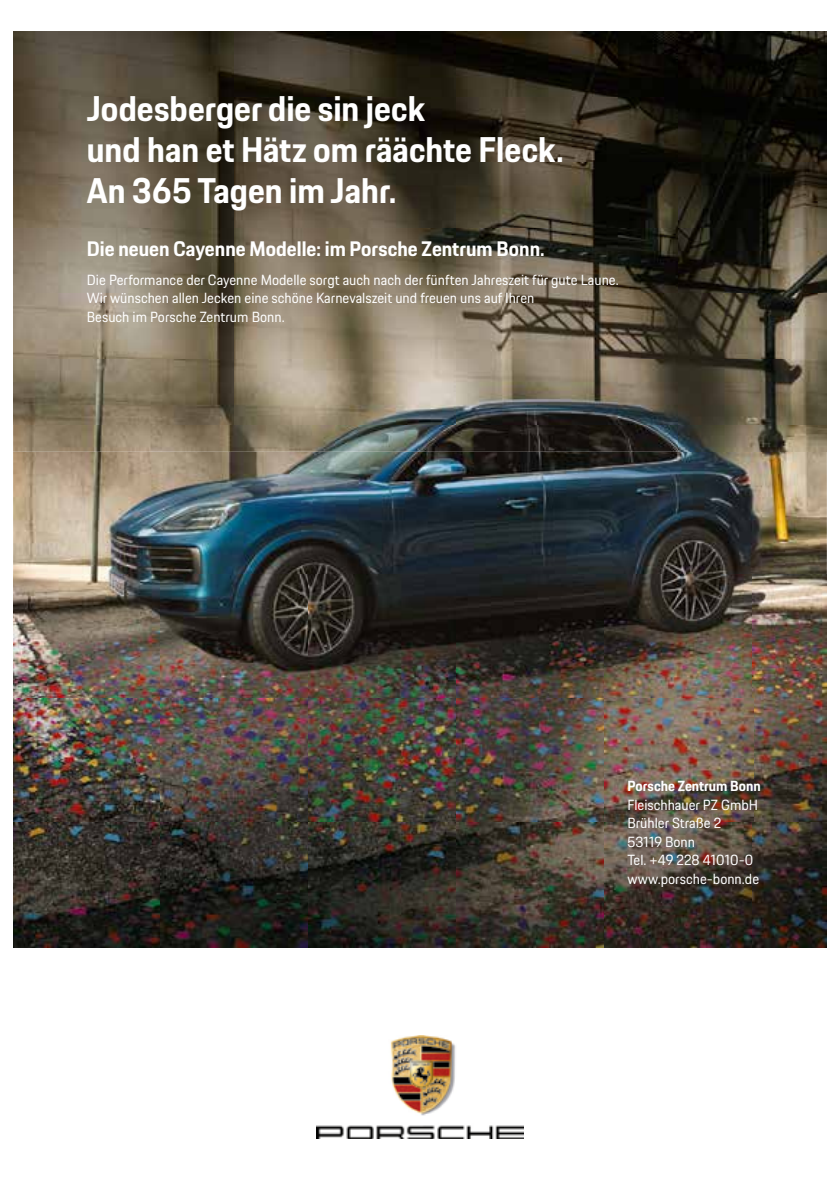
<style>
.page{position:relative;width:840px;height:1191px;background:#fff}
.page>*{position:absolute;margin:0;border:0;box-sizing:border-box;transform-origin:0 0}
.t1{font:700 35px/41.2px "Porsche Next";color:#fff}
.t2{font:700 20.6px "Porsche Next";color:#fff}
.t3{font:14.4px/18.6px "Porsche Next";color:#fff}
.t4{font:700 14.4px "Porsche Next";color:#fff}
</style>
<div class="page">
<img style="left:316px;top:1036px;width:207px;height:102px">
<img style="left:13px;top:32px;width:813px;height:542px">
<svg style="left:13px;top:424px;width:1px;height:28px"></svg>
<img style="left:13px;top:32px;width:75px;height:392px">
<img style="left:13px;top:574px;width:813px;height:373px">
<h1 class="t1" style="left:87px;top:88px;width:478px">Jodesberger die sin jeck<br>und han et Hätz om räächte Fleck.<br>An 365 Tagen im Jahr.</h1>
<h2 class="t2" style="left:87px;top:235px;width:459px">Die neuen Cayenne Modelle: im Porsche Zentrum Bonn.</h2>
<p class="t3" style="left:87px;top:270px;width:533px">Die Performance der Cayenne Modelle sorgt auch nach der fünften Jahreszeit für gute Laune.<br>Wir wünschen allen Jecken eine schöne Karnevalszeit und freuen uns auf Ihren<br>Besuch im Porsche Zentrum Bonn.</p>
<p class="t4" style="left:627px;top:776px;width:135px">Porsche Zentrum Bonn</p>
<p class="t3" style="left:627px;top:795px;width:133px">Fleischhauer PZ GmbH<br>Brühler Straße 2<br>53119 Bonn<br>Tel. +49 228 41010-0 www.porsche-bonn.de</p>
</div>
